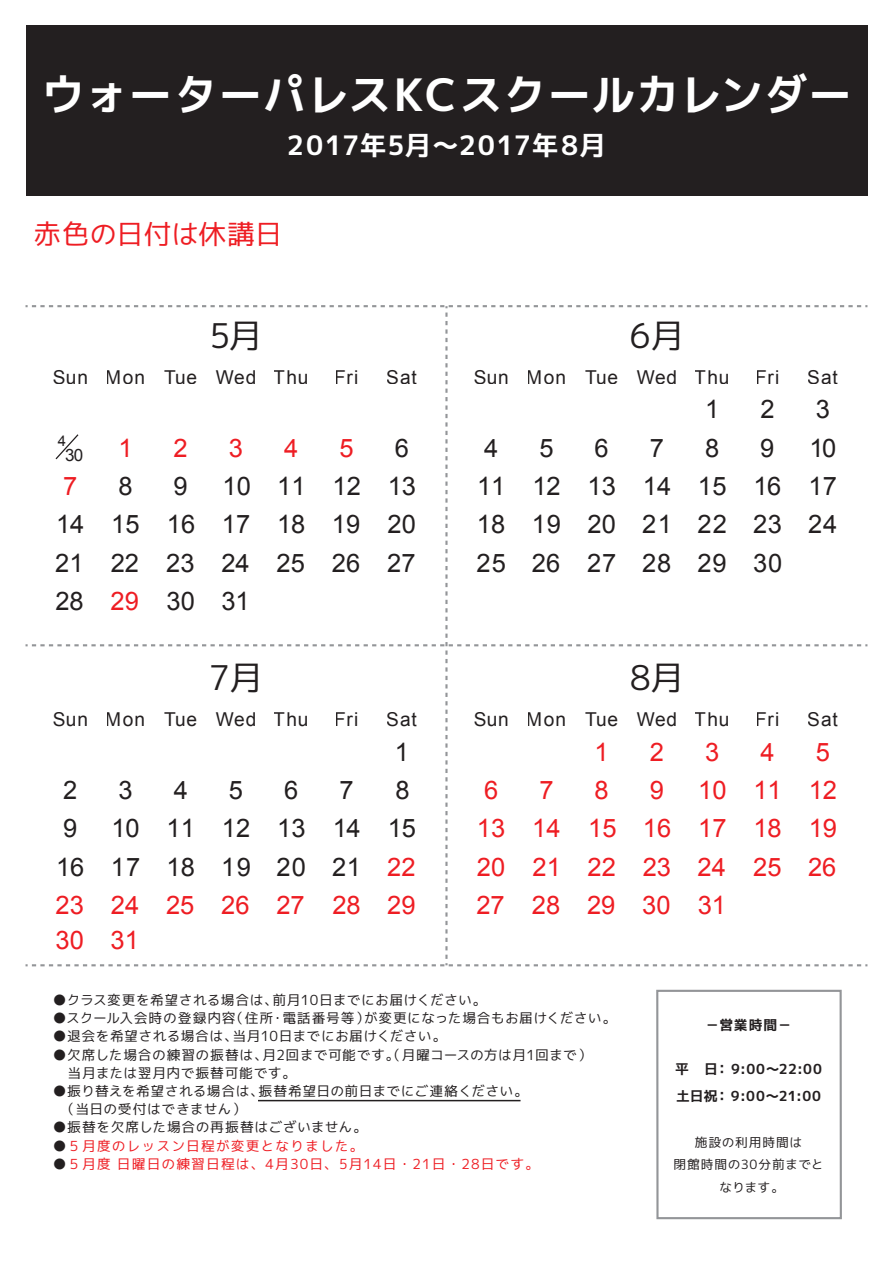
<style>
.page{position:relative;width:893px;height:1263px;background:#fff}
.page>*{position:absolute;margin:0;border:0;box-sizing:border-box;transform-origin:0 0}
.t1{font:44.7px "Mig Mix 2 P Bold";letter-spacing:-.01em;color:#fff}
.t2{font:34.05px "Mig Mix 2 P Regular";letter-spacing:-.02em;color:#231f20}
.t3{font:27.6px "Mig Mix 2 P Regular";color:#ee1d23}
.t4{font:26.85px "Mig Mix 2 P Bold";letter-spacing:.035em;color:#fff}
.t5{font:25.5px/38.2px "Arial";color:#231f20;text-align:justify}
.t6{font:25.5px/38.2px "Arial";color:#ee1d23;text-align:justify}
.t7{font:19.2px "Arial";letter-spacing:.045em;color:#231f20}
.t8{font:16.95px "Arial";color:#231f20}
.t9{font:14.85px "Arial";color:#231f20}
.t10{font:13.8px/18.1px "Mig Mix 2 P Regular";letter-spacing:.025em;color:#231f20}
.t11{font:13.8px "Mig Mix 2 P Regular";letter-spacing:.075em;color:#ee1d23}
.t12{font:13.8px/26.5px "Mig Mix 2 P Bold";letter-spacing:.045em;color:#231f20}
.t13{font:13.8px "Mig Mix 2 P Bold";letter-spacing:.07em;color:#231f20}
.t14{font:12.75px/22.4px "Mig Mix 2 P Regular";letter-spacing:.055em;color:#231f20;text-align:center}
.s1{color:#ee1d23}
.s2{color:#231f20}
</style>
<div class="page">
<div style="left:26px;top:26px;width:841px;height:170px;background:#231f20"></div>
<div style="left:656px;top:990px;width:186px;height:229px;border:2px solid #939598"></div>
<hr style="left:258px;top:1100px;width:262px;height:1px;background:#231f20">
<svg style="left:26px;top:305px;width:841px;height:661px"></svg>
<h1 class="t1" style="left:41px;top:62px;width:813px">ウォーターパレスKCスクールカレンダー</h1>
<h3 class="t4" style="left:287px;top:126px;width:321px">2017年5月～2017年8月</h3>
<h3 class="t3" style="left:34px;top:214px;width:250px">赤色の日付は休講日</h3>
<h2 class="t2" style="left:210px;top:311px;width:54px">5月</h2>
<h3 class="t7" style="left:52px;top:364px;width:258px">Sun Mon Tue Wed Thu</h3>
<h3 class="t7" style="left:335px;top:364px;width:25px">Fri</h3>
<h3 class="t7" style="left:387px;top:364px;width:32px">Sat</h3>
<p class="t9" style="left:58px;top:431px;width:10px">4</p>
<p class="t8" style="left:65px;top:444px;width:20px">30</p>
<h3 class="t6" style="left:118px;top:429px;width:16px">1</h3>
<h3 class="t6" style="left:174px;top:429px;width:16px">2</h3>
<h3 class="t6" style="left:229px;top:429px;width:16px">3</h3>
<h3 class="t6" style="left:284px;top:429px;width:16px">4</h3>
<h3 class="t6" style="left:339px;top:429px;width:16px">5</h3>
<h3 class="t5" style="left:395px;top:429px;width:16px">6</h3>
<h3 class="t5" style="left:55px;top:467px;width:362px;text-indent:167px">10 11 12 13<br>14 15 16 17 18 19 20<br>21 22 23 24 25 26 27</h3>
<h3 class="t6" style="left:63px;top:467px;width:16px">7</h3>
<h3 class="t5" style="left:118px;top:467px;width:16px">8</h3>
<h3 class="t5" style="left:174px;top:467px;width:16px">9</h3>
<h3 class="t5" style="left:55px;top:582px;width:196px">28 <span class="s1">29</span> 30 31</h3>
<h2 class="t2" style="left:209px;top:653px;width:56px">7月</h2>
<h3 class="t7" style="left:52px;top:707px;width:258px">Sun Mon Tue Wed Thu</h3>
<h3 class="t7" style="left:335px;top:707px;width:25px">Fri</h3>
<h3 class="t7" style="left:387px;top:707px;width:32px">Sat</h3>
<h3 class="t5" style="left:395px;top:733px;width:16px">1</h3>
<h3 class="t5" style="left:63px;top:771px;width:16px">2</h3>
<h3 class="t5" style="left:118px;top:771px;width:16px">3</h3>
<h3 class="t5" style="left:174px;top:771px;width:16px">4</h3>
<h3 class="t5" style="left:229px;top:771px;width:16px">5</h3>
<h3 class="t5" style="left:284px;top:771px;width:16px">6</h3>
<h3 class="t5" style="left:339px;top:771px;width:16px">7</h3>
<h3 class="t5" style="left:395px;top:771px;width:16px">8</h3>
<h3 class="t5" style="left:63px;top:809px;width:16px">9</h3>
<h3 class="t5" style="left:55px;top:809px;width:362px;text-indent:56px">10 11 12 13 14 15<br>16 17 18 19 20 21 <span class="s1">22<br>23</span></h3>
<h3 class="t6" style="left:55px;top:921px;width:85px">30 31</h3>
<h3 class="t6" style="left:111px;top:886px;width:306px">24 25 26 27 28 29</h3>
<h2 class="t2" style="left:629px;top:311px;width:57px">6月</h2>
<h3 class="t7" style="left:473px;top:364px;width:258px">Sun Mon Tue Wed Thu</h3>
<h3 class="t7" style="left:756px;top:364px;width:25px">Fri</h3>
<h3 class="t7" style="left:808px;top:364px;width:32px">Sat</h3>
<h3 class="t5" style="left:705px;top:391px;width:16px">1</h3>
<h3 class="t5" style="left:760px;top:391px;width:16px">2</h3>
<h3 class="t5" style="left:816px;top:391px;width:16px">3</h3>
<h3 class="t5" style="left:484px;top:429px;width:16px">4</h3>
<h3 class="t5" style="left:539px;top:429px;width:16px">5</h3>
<h3 class="t5" style="left:595px;top:429px;width:16px">6</h3>
<h3 class="t5" style="left:650px;top:429px;width:16px">7</h3>
<h3 class="t5" style="left:705px;top:429px;width:16px">8</h3>
<h3 class="t5" style="left:760px;top:429px;width:16px">9</h3>
<h3 class="t5" style="left:476px;top:429px;width:363px;text-indent:333px">10<br>11 12 13 14 15 16 17<br>18 19 20 21 22 23 24<br>25 26</h3>
<h3 class="t5" style="left:587px;top:544px;width:197px">27 28 29 30</h3>
<h2 class="t2" style="left:630px;top:653px;width:56px">8月</h2>
<h3 class="t7" style="left:473px;top:707px;width:258px">Sun Mon Tue Wed Thu</h3>
<h3 class="t7" style="left:756px;top:707px;width:25px">Fri</h3>
<h3 class="t7" style="left:808px;top:707px;width:32px">Sat</h3>
<h3 class="t6" style="left:816px;top:733px;width:16px">5</h3>
<h3 class="t6" style="left:484px;top:771px;width:16px">6</h3>
<h3 class="t6" style="left:539px;top:771px;width:16px">7</h3>
<h3 class="t6" style="left:595px;top:771px;width:16px">8</h3>
<h3 class="t6" style="left:650px;top:771px;width:16px">9</h3>
<h3 class="t6" style="left:698px;top:771px;width:85px">10 11</h3>
<h3 class="t6" style="left:595px;top:733px;width:16px">1</h3>
<h3 class="t6" style="left:650px;top:733px;width:16px">2</h3>
<h3 class="t6" style="left:705px;top:733px;width:16px">3</h3>
<h3 class="t6" style="left:760px;top:733px;width:16px">4</h3>
<h3 class="t6" style="left:476px;top:771px;width:362px;text-indent:332px">12<br>13 14 15 16 17 18 19<br>20 21 22 23 24 25 26<br>27 28 29 30 31</h3>
<p class="t10" style="left:53px;top:991px;width:435px">●クラス変更を希望される場合は、前月10日までにお届けください。</p>
<p class="t10" style="left:53px;top:1009px;width:565px">●スクール入会時の登録内容（住所・電話番号等）が変更になった場合もお届けください。</p>
<p class="t10" style="left:53px;top:1027px;width:395px">●退会を希望される場合は、当月10日までにお届けください。</p>
<p class="t10" style="left:68px;top:1045px;width:526px;text-indent:-15px">●欠席した場合の練習の振替は、月2回まで可能です。（月曜コースの方は月1回まで）当月または翌月内で振替可能です。</p>
<p class="t10" style="left:61px;top:1081px;width:469px;text-indent:-8px">●振り替えを希望される場合は、振替希望日の前日までにご連絡ください。（当日の受付はできません）</p>
<p class="t10" style="left:53px;top:1118px;width:316px">●振替を欠席した場合の再振替はございません。</p>
<p class="t11" style="left:53px;top:1136px;width:312px"><span class="s2">●</span>５月度のレッスン日程が変更となりました。</p>
<p class="t11" style="left:53px;top:1154px;width:488px"><span class="s2">●</span>５月度 日曜日の練習日程は、4月30日、5月14日・21日・28日です。</p>
<p class="t13" style="left:706px;top:1015px;width:87px">－営業時間－</p>
<p class="t12" style="left:675px;top:1056px;width:148px">平　日：9:00～22:00土日祝：9:00～21:00</p>
<p class="t14" style="left:673px;top:1131px;width:152px">施設の利用時間は<br>閉館時間の30分前までとなります。</p>
</div>
